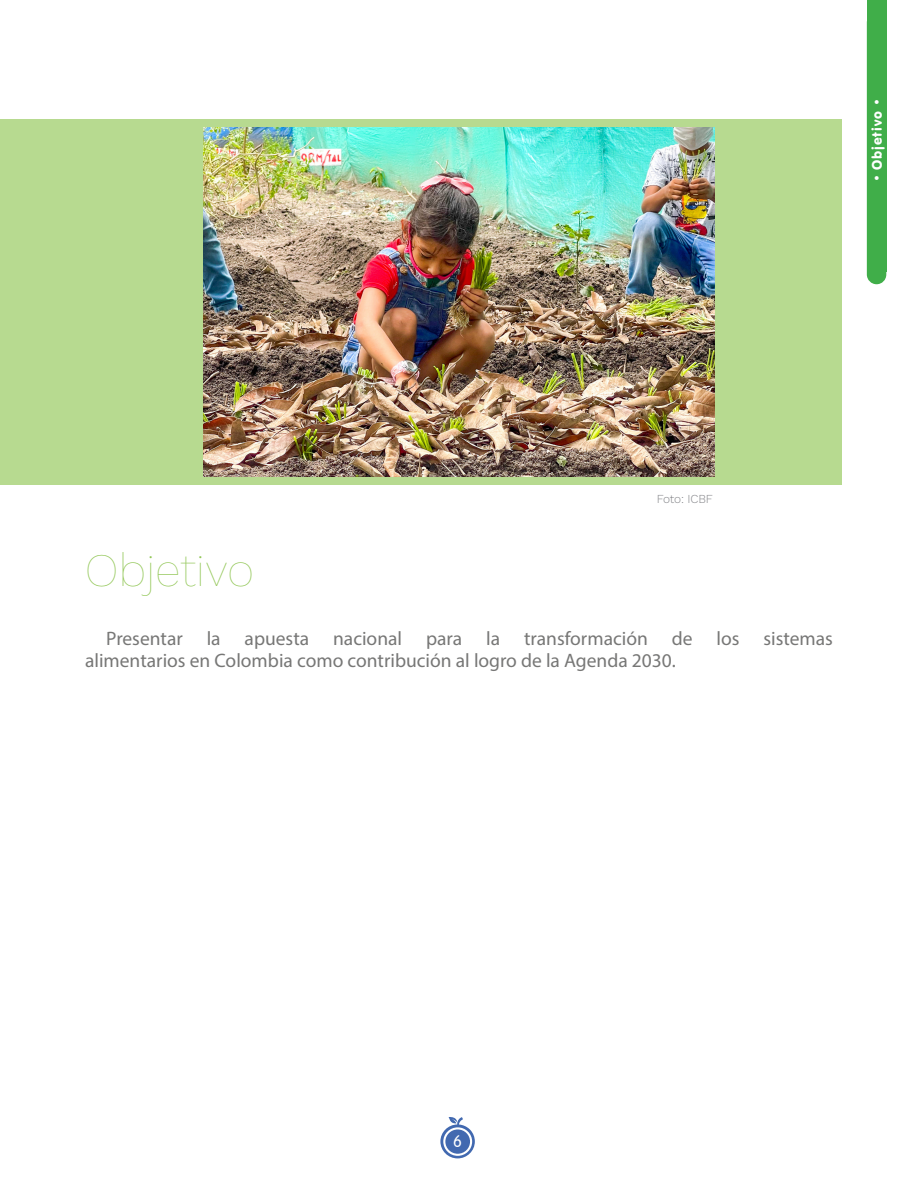
<style>
.page{position:relative;width:918px;height:1188px;background:#fff}
.page>*{position:absolute;margin:0;border:0;box-sizing:border-box;transform-origin:0 0}
.t1{font:100 46.5px "Work Sans";letter-spacing:.01em;color:#91c655}
.t2{font:19.5px/21.9px "Myriad Pro";color:#777776}
.t3{font:300 16.5px "VAG Rounded";color:#fff}
.t4{font:13.5px "VAG Rounded BT";letter-spacing:.07em;color:#fff}
.t5{font:300 12px "Work Sans";letter-spacing:-.01em;color:#828387}
</style>
<div class="page">
<div style="left:867px;top:0;width:19px;height:272px;background:#40ae49"></div>
<div style="left:867px;top:13px;width:19px;height:271px;background:#40ae49;border-radius:10px"></div>
<svg style="left:440px;top:1117px;width:35px;height:41px"></svg>
<div style="left:444px;top:1128px;width:27px;height:27px;background:#4269b0;border-radius:50%"></div>
<div style="left:443px;top:1127px;width:29px;height:29px;border:2px solid #fff;border-radius:50%"></div>
<div style="left:0;top:120px;width:842px;height:365px;background:#b7da90"></div>
<img style="left:204px;top:128px;width:510px;height:348px">
<p class="t4" style="left:868px;top:182px;width:86px;rotate:-90deg">• Objetivo •</p>
<h1 class="t1" style="left:85px;top:543px;width:170px">Objetivo</h1>
<p class="t5" style="left:657px;top:490px;width:58px">Foto: ICBF</p>
<p class="t2" style="left:85px;top:628px;width:749px;text-indent:21px">Presentar la apuesta nacional para la transformación de los sistemas alimentarios en Colombia como contribución al logro de la Agenda 2030.</p>
<p class="t3" style="left:453px;top:1132px;width:10px">6</p>
</div>
